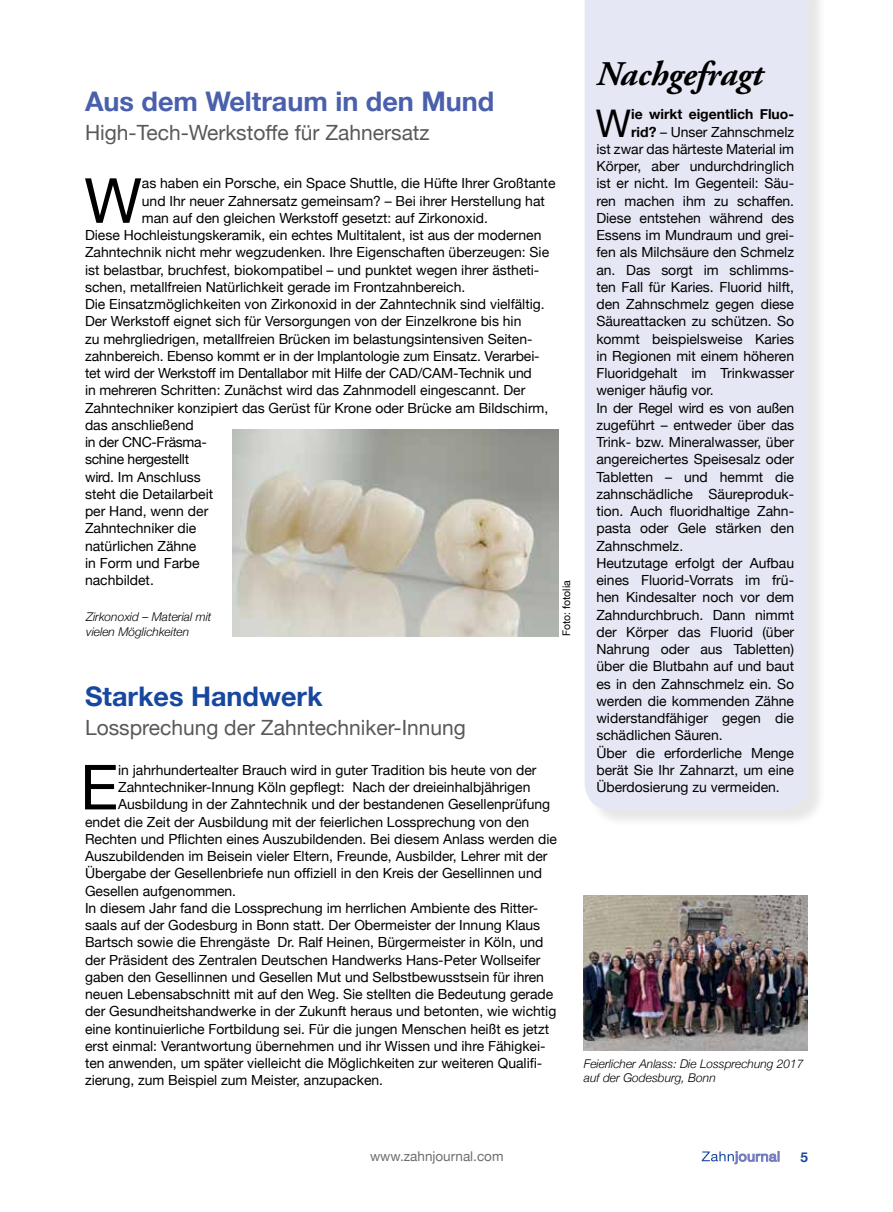
<style>
.page{position:relative;width:893px;height:1212px;background:#fff}
.page>*{position:absolute;margin:0;border:0;box-sizing:border-box;transform-origin:0 0}
.t1{font:62.25px "Helvetica Neue";color:#000}
.t2{font:38.1px "Helvetica Neue";color:#000}
.t3{font:italic 700 34.5px "Adobe Garamond Pro";color:#000}
.t4{font:700 27px "Helvetica Neue";color:#4a60ac}
.t5{font:700 27px "Helvetica Neue";color:#17479e}
.t6{font:21px "Helvetica Neue";color:#58595b}
.t7{font:13.95px "Helvetica Neue";color:#000}
.t8{font:13.95px "Helvetica Neue";letter-spacing:-.02em;color:#000}
.t9{font:700 13.95px "Helvetica Neue";color:#000}
.t10{font:13.5px "Helvetica Neue";color:#6d6e71}
.t11{font:700 13.5px "Helvetica Neue";color:#17479e}
.t12{font:italic 300 12px/14.2px "Helvetica Neue";color:#000}
.t13{font:10.5px "Helvetica Neue";color:#000}
.s1{font-weight:700}
</style>
<div class="page">
<svg style="left:702px;top:1151px;width:77px;height:13px"></svg>
<img style="left:233px;top:430px;width:325px;height:207px">
<div style="left:587px;top:0;width:240px;height:828px;background:#000;opacity:.1"></div>
<div style="left:585px;top:0;width:223px;height:809px;background:#e6e7f4"></div>
<img style="left:584px;top:896px;width:224px;height:155px">
<h3 class="t4" style="left:85px;top:81px;width:411px">Aus dem Weltraum in den Mund</h3>
<h3 class="t6" style="left:85px;top:117px;width:346px">High-Tech-Werkstoffe für Zahnersatz</h3>
<h1 class="t1" style="left:84px;top:156px;width:59px">W</h1>
<p class="t7" style="left:142px;top:173px;width:415px">as haben ein Porsche, ein Space Shuttle, die Hüfte Ihrer Großtante</p>
<p class="t7" style="left:142px;top:191px;width:404px">und Ihr neuer Zahnersatz gemeinsam? – Bei ihrer Herstellung hat</p>
<p class="t7" style="left:142px;top:208px;width:348px">man auf den gleichen Werkstoff gesetzt: auf Zirkonoxid.</p>
<p class="t7" style="left:85px;top:225px;width:458px">Diese Hochleistungskeramik, ein echtes Multitalent, ist aus der modernen</p>
<p class="t7" style="left:85px;top:242px;width:466px">Zahntechnik nicht mehr wegzudenken. Ihre Eigenschaften überzeugen: Sie</p>
<p class="t7" style="left:85px;top:260px;width:456px">ist belastbar, bruchfest, biokompatibel – und punktet wegen ihrer ästheti-</p>
<p class="t7" style="left:85px;top:277px;width:382px">schen, metallfreien Natürlichkeit gerade im Frontzahnbereich.</p>
<p class="t7" style="left:85px;top:294px;width:461px">Die Einsatzmöglichkeiten von Zirkonoxid in der Zahntechnik sind vielfältig.</p>
<p class="t7" style="left:85px;top:311px;width:438px">Der Werkstoff eignet sich für Versorgungen von der Einzelkrone bis hin</p>
<p class="t7" style="left:85px;top:329px;width:449px">zu mehrgliedrigen, metallfreien Brücken im belastungsintensiven Seiten-</p>
<p class="t7" style="left:85px;top:346px;width:456px">zahnbereich. Ebenso kommt er in der Implantologie zum Einsatz. Verarbei-</p>
<p class="t7" style="left:85px;top:363px;width:448px">tet wird der Werkstoff im Dentallabor mit Hilfe der CAD/CAM-Technik und</p>
<p class="t7" style="left:85px;top:380px;width:442px">in mehreren Schritten: Zunächst wird das Zahnmodell eingescannt. Der</p>
<p class="t7" style="left:85px;top:398px;width:465px">Zahntechniker konzipiert das Gerüst für Krone oder Brücke am Bildschirm,</p>
<p class="t7" style="left:85px;top:415px;width:110px">das anschließend</p>
<p class="t8" style="left:85px;top:432px;width:123px">in der CNC-Fräsma-</p>
<p class="t8" style="left:85px;top:449px;width:106px">schine hergestellt</p>
<p class="t7" style="left:85px;top:467px;width:117px">wird. Im Anschluss</p>
<p class="t7" style="left:85px;top:484px;width:130px">steht die Detailarbeit</p>
<p class="t7" style="left:85px;top:501px;width:125px">per Hand, wenn der</p>
<p class="t7" style="left:85px;top:518px;width:113px">Zahntechniker die</p>
<p class="t7" style="left:85px;top:536px;width:113px">natürlichen Zähne</p>
<p class="t7" style="left:85px;top:553px;width:116px">in Form und Farbe</p>
<p class="t7" style="left:85px;top:570px;width:70px">nachbildet.</p>
<p class="t13" style="left:559px;top:636px;width:57px;rotate:-90deg">Foto: fotolia</p>
<p class="t12" style="left:86px;top:609px;width:127px">Zirkonoxid – Material mit vielen Möglichkeiten</p>
<h3 class="t5" style="left:85px;top:675px;width:239px">Starkes Handwerk</h3>
<h3 class="t6" style="left:85px;top:712px;width:382px">Lossprechung der Zahntechniker-Innung</h3>
<h1 class="t1" style="left:80px;top:742px;width:40px">E</h1>
<p class="t7" style="left:118px;top:760px;width:420px">in jahrhundertealter Brauch wird in guter Tradition bis heute von der</p>
<p class="t7" style="left:118px;top:777px;width:414px">Zahntechniker-Innung Köln gepflegt: Nach der dreieinhalbjährigen</p>
<p class="t7" style="left:118px;top:794px;width:433px">Ausbildung in der Zahntechnik und der bestandenen Gesellenprüfung</p>
<p class="t7" style="left:85px;top:812px;width:446px">endet die Zeit der Ausbildung mit der feierlichen Lossprechung von den</p>
<p class="t7" style="left:85px;top:829px;width:473px">Rechten und Pflichten eines Auszubildenden. Bei diesem Anlass werden die</p>
<p class="t7" style="left:85px;top:846px;width:464px">Auszubildenden im Beisein vieler Eltern, Freunde, Ausbilder, Lehrer mit der</p>
<p class="t7" style="left:85px;top:863px;width:458px">Übergabe der Gesellenbriefe nun offiziell in den Kreis der Gesellinnen und</p>
<p class="t7" style="left:85px;top:881px;width:153px">Gesellen aufgenommen.</p>
<p class="t7" style="left:85px;top:898px;width:455px">In diesem Jahr fand die Lossprechung im herrlichen Ambiente des Ritter-</p>
<p class="t7" style="left:85px;top:915px;width:457px">saals auf der Godesburg in Bonn statt. Der Obermeister der Innung Klaus</p>
<p class="t7" style="left:85px;top:932px;width:460px">Bartsch sowie die Ehrengäste Dr. Ralf Heinen, Bürgermeister in Köln, und</p>
<p class="t7" style="left:85px;top:950px;width:457px">der Präsident des Zentralen Deutschen Handwerks Hans-Peter Wollseifer</p>
<p class="t7" style="left:85px;top:967px;width:460px">gaben den Gesellinnen und Gesellen Mut und Selbstbewusstsein für ihren</p>
<p class="t7" style="left:85px;top:984px;width:470px">neuen Lebensabschnitt mit auf den Weg. Sie stellten die Bedeutung gerade</p>
<p class="t7" style="left:85px;top:1001px;width:473px">der Gesundheitshandwerke in der Zukunft heraus und betonten, wie wichtig</p>
<p class="t7" style="left:85px;top:1019px;width:466px">eine kontinuierliche Fortbildung sei. Für die jungen Menschen heißt es jetzt</p>
<p class="t7" style="left:85px;top:1036px;width:462px">erst einmal: Verantwortung übernehmen und ihr Wissen und ihre Fähigkei-</p>
<p class="t7" style="left:85px;top:1053px;width:459px">ten anwenden, um später vielleicht die Möglichkeiten zur weiteren Qualifi-</p>
<p class="t7" style="left:85px;top:1070px;width:300px">zierung, zum Beispiel zum Meister, anzupacken.</p>
<h3 class="t3" style="left:596px;top:55px;width:168px">Nachgefragt</h3>
<h2 class="t2" style="left:596px;top:96px;width:37px">W</h2>
<p class="t9" style="left:631px;top:103px;width:164px">ie wirkt eigentlich Fluo-</p>
<p class="t7" style="left:631px;top:122px;width:164px"><span class="s1">rid?</span> – Unser Zahnschmelz</p>
<p class="t7" style="left:596px;top:139px;width:199px">ist zwar das härteste Material im</p>
<p class="t7" style="left:596px;top:156px;width:199px">Körper, aber undurchdringlich</p>
<p class="t7" style="left:596px;top:173px;width:199px">ist er nicht. Im Gegenteil: Säu-</p>
<p class="t7" style="left:596px;top:191px;width:199px">ren machen ihm zu schaffen.</p>
<p class="t7" style="left:596px;top:208px;width:199px">Diese entstehen während des</p>
<p class="t7" style="left:596px;top:225px;width:199px">Essens im Mundraum und grei-</p>
<p class="t7" style="left:596px;top:242px;width:199px">fen als Milchsäure den Schmelz</p>
<p class="t7" style="left:596px;top:260px;width:199px">an. Das sorgt im schlimms-</p>
<p class="t7" style="left:596px;top:277px;width:199px">ten Fall für Karies. Fluorid hilft,</p>
<p class="t7" style="left:596px;top:294px;width:199px">den Zahnschmelz gegen diese</p>
<p class="t7" style="left:596px;top:311px;width:199px">Säureattacken zu schützen. So</p>
<p class="t7" style="left:596px;top:329px;width:199px">kommt beispielsweise Karies</p>
<p class="t7" style="left:596px;top:346px;width:199px">in Regionen mit einem höheren</p>
<p class="t7" style="left:596px;top:363px;width:199px">Fluoridgehalt im Trinkwasser</p>
<p class="t7" style="left:596px;top:380px;width:119px">weniger häufig vor.</p>
<p class="t8" style="left:596px;top:398px;width:199px">In der Regel wird es von außen</p>
<p class="t7" style="left:596px;top:415px;width:199px">zugeführt – entweder über das</p>
<p class="t7" style="left:596px;top:432px;width:199px">Trink- bzw. Mineralwasser, über</p>
<p class="t7" style="left:596px;top:449px;width:199px">angereichertes Speisesalz oder</p>
<p class="t7" style="left:596px;top:467px;width:199px">Tabletten – und hemmt die</p>
<p class="t7" style="left:596px;top:484px;width:199px">zahnschädliche Säureproduk-</p>
<p class="t7" style="left:596px;top:501px;width:199px">tion. Auch fluoridhaltige Zahn-</p>
<p class="t7" style="left:596px;top:518px;width:199px">pasta oder Gele stärken den</p>
<p class="t7" style="left:596px;top:536px;width:88px">Zahnschmelz.</p>
<p class="t7" style="left:596px;top:553px;width:199px">Heutzutage erfolgt der Aufbau</p>
<p class="t7" style="left:596px;top:570px;width:199px">eines Fluorid-Vorrats im frü-</p>
<p class="t7" style="left:596px;top:587px;width:199px">hen Kindesalter noch vor dem</p>
<p class="t7" style="left:596px;top:605px;width:199px">Zahndurchbruch. Dann nimmt</p>
<p class="t7" style="left:596px;top:622px;width:199px">der Körper das Fluorid (über</p>
<p class="t7" style="left:596px;top:639px;width:199px">Nahrung oder aus Tabletten)</p>
<p class="t7" style="left:596px;top:656px;width:199px">über die Blutbahn auf und baut</p>
<p class="t7" style="left:596px;top:674px;width:199px">es in den Zahnschmelz ein. So</p>
<p class="t7" style="left:596px;top:691px;width:199px">werden die kommenden Zähne</p>
<p class="t7" style="left:596px;top:708px;width:199px">widerstandfähiger gegen die</p>
<p class="t7" style="left:596px;top:725px;width:128px">schädlichen Säuren.</p>
<p class="t7" style="left:596px;top:743px;width:199px">Über die erforderliche Menge</p>
<p class="t7" style="left:596px;top:760px;width:199px">berät Sie Ihr Zahnarzt, um eine</p>
<p class="t7" style="left:596px;top:777px;width:185px">Überdosierung zu vermeiden.</p>
<p class="t12" style="left:584px;top:1056px;width:221px">Feierlicher Anlass: Die Lossprechung 2017 auf der Godesburg, Bonn</p>
<p class="t10" style="left:370px;top:1146px;width:135px">www.zahnjournal.com</p>
<p class="t11" style="left:800px;top:1146px;width:9px">5</p>
</div>
